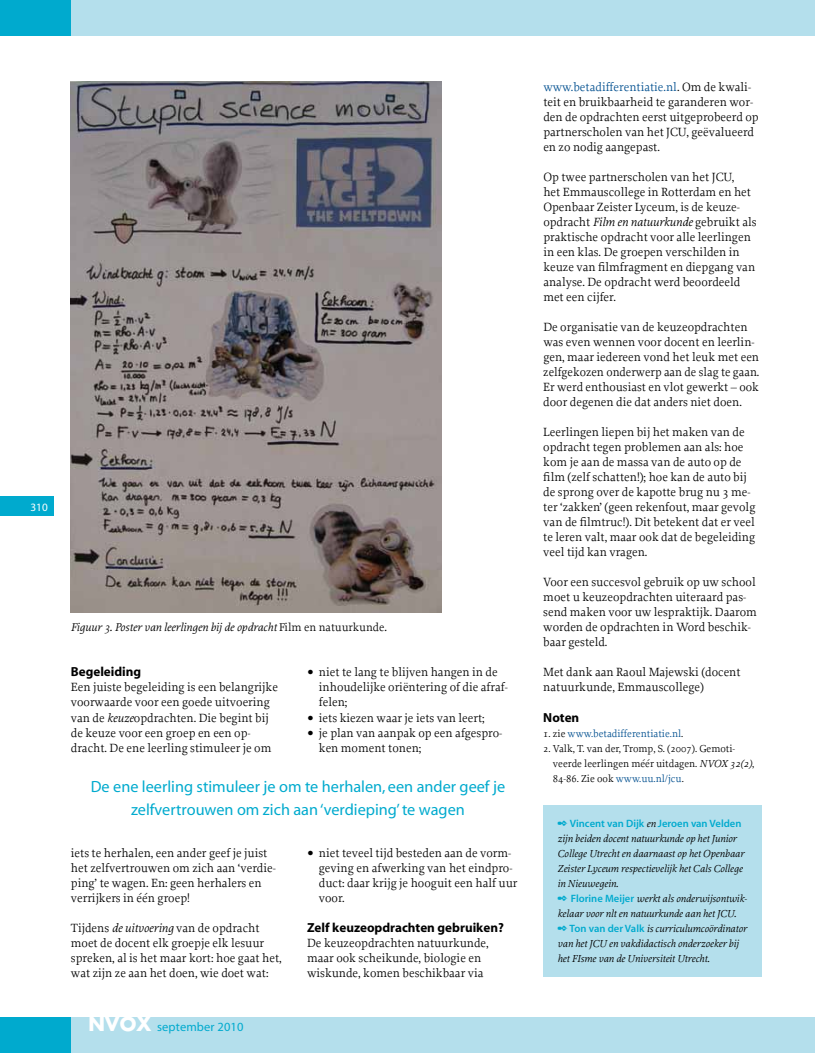
<style>
.page{position:relative;width:815px;height:1053px;background:#fff}
.page>*{position:absolute;margin:0;border:0;box-sizing:border-box;transform-origin:0 0}
.t1{font:16.25px/22.5px "Myriad MM 400 600";color:#00aace;text-align:center}
.t2{font:13.12px "Myriad MM 700 600";color:#000}
.t3{font:12.5px/15px "Proforma";color:#000}
.t4{font:12.5px "Myriad MM 400 600";letter-spacing:.01em;color:#00aace}
.t5{font:italic 11.88px "Proforma";color:#000}
.t6{font:11.25px "Myriad MM 400 600";color:#fff}
.t7{font:italic 10.62px/15px "Proforma";color:#000}
.t8{font:10.62px/15px "Proforma";color:#000}
.t9{font:10.62px "Proforma";color:#004f8f}
.t10{font:10.62px "Myriad MM 565 600";color:#00aace}
.s1{font-style:normal}
.s2{font-style:italic}
.s3{font-family:"Verdana"}
.s4{font-family:"Futura";font-weight:700;font-size:18.75px;color:#fff}
.s5{color:#004f8f}
.s6{color:#000}
.s7{font-family:"Proforma";font-style:italic;color:#000}
.s8{font-family:"Myriad MM 565 600";font-style:normal;color:#00aace}
</style>
<div class="page">
<div style="left:71px;top:1017px;width:744px;height:35px;background:#b4dfec"></div>
<div style="left:71px;top:0;width:744px;height:35px;background:#b4dfec"></div>
<div style="left:0;top:0;width:71px;height:35px;background:#00aace"></div>
<div style="left:0;top:496px;width:53px;height:20px;background:#00aace"></div>
<div style="left:0;top:1017px;width:71px;height:35px;background:#00aace"></div>
<div style="left:543px;top:804px;width:219px;height:172px;background:#b4dfec"></div>
<img style="left:71px;top:82px;width:370px;height:530px">
<p class="t6" style="left:30px;top:502px;width:19px">310</p>
<p class="t5" style="left:71px;top:620px;width:317px">Figuur 3. Poster van leerlingen bij de opdracht <span class="s1">Film en natuurkunde</span>.</p>
<p class="t2" style="left:71px;top:665px;width:72px">Begeleiding</p>
<p class="t3" style="left:71px;top:679px;width:209px">Een juiste begeleiding is een belangrijke voorwaarde voor een goede uitvoering van de <span class="s2">keuze</span>opdrachten. Die begint bij de keuze voor een groep en een op&shy;dracht. De ene leerling stimuleer je om</p>
<p class="t3" style="left:319px;top:664px;width:191px;text-indent:-12px"><span class="s3">•</span> niet te lang te blijven hangen in de inhoudelijke oriëntering of die afraf&shy;felen;</p>
<p class="t3" style="left:307px;top:709px;width:179px"><span class="s3">•</span> iets kiezen waar je iets van leert;</p>
<p class="t3" style="left:319px;top:724px;width:185px;text-indent:-12px"><span class="s3">•</span> je plan van aanpak op een afgespro&shy;ken moment tonen;</p>
<h1 class="t1" style="left:91px;top:776px;width:416px">De ene leerling stimuleer je om te herhalen, een ander geef je zelfvertrouwen om zich aan ‘verdieping’ te wagen</h1>
<p class="t3" style="left:71px;top:844px;width:207px">iets te herhalen, een ander geef je juist het zelfvertrouwen om zich aan ‘verdie&shy;ping’ te wagen. En: geen herhalers en verrijkers in één groep!</p>
<p class="t3" style="left:71px;top:919px;width:212px">Tijdens <span class="s2">de uitvoering</span> van de opdracht moet de docent elk groepje elk lesuur spreken, al is het maar kort: hoe gaat het, wat zijn ze aan het doen, wie doet wat:</p>
<p class="t4" style="left:89px;top:1020px;width:156px"><span class="s4">NVOX</span> september 2010</p>
<p class="t3" style="left:319px;top:844px;width:200px;text-indent:-12px"><span class="s3">•</span> niet teveel tijd besteden aan de vorm&shy;geving en afwerking van het eindpro&shy;duct: daar krijg je hooguit een half uur voor.</p>
<p class="t2" style="left:307px;top:920px;width:198px">Zelf keuzeopdrachten gebruiken?</p>
<p class="t3" style="left:307px;top:934px;width:183px">De keuzeopdrachten natuurkunde, maar ook scheikunde, biologie en wiskunde, komen beschikbaar via</p>
<p class="t3" style="left:543px;top:79px;width:217px"><span class="s5">www.betadifferentiatie.nl</span>. Om de kwali&shy;teit en bruikbaarheid te garanderen wor&shy;den de opdrachten eerst uitgeprobeerd op partnerscholen van het JCU, geëvalueerd en zo nodig aangepast.</p>
<p class="t3" style="left:543px;top:169px;width:215px">Op twee partnerscholen van het JCU,<br>het Emmauscollege in Rotterdam en het Openbaar Zeister Lyceum, is de keuze&shy;opdracht <span class="s2">Film en natuurkunde</span> gebruikt als praktische opdracht voor alle leerlingen in een klas. De groepen verschilden in keuze van filmfragment en diepgang van analyse. De opdracht werd beoordeeld met een cijfer.</p>
<p class="t3" style="left:543px;top:319px;width:218px">De organisatie van de keuzeopdrachten was even wennen voor docent en leerlin&shy;gen, maar iedereen vond het leuk met een zelfgekozen onderwerp aan de slag te gaan.<br>Er werd enthousiast en vlot gewerkt – ook door degenen die dat anders niet doen.</p>
<p class="t3" style="left:543px;top:424px;width:214px">Leerlingen liepen bij het maken van de opdracht tegen problemen aan als: hoe kom je aan de massa van de auto op de film (zelf schatten!); hoe kan de auto bij de sprong over de kapotte brug nu 3 me&shy;ter ‘zakken’ (geen rekenfout, maar gevolg van de filmtruc!). Dit betekent dat er veel te leren valt, maar ook dat de begeleiding veel tijd kan vragen.</p>
<p class="t3" style="left:543px;top:574px;width:215px">Voor een succesvol gebruik op uw school moet u keuzeopdrachten uiteraard pas&shy;send maken voor uw lespraktijk. Daarom worden de opdrachten in Word beschik&shy;baar gesteld.</p>
<p class="t3" style="left:543px;top:664px;width:199px">Met dank aan Raoul Majewski (docent natuurkunde, Emmauscollege)</p>
<p class="t2" style="left:543px;top:710px;width:37px">Noten</p>
<p class="t9" style="left:543px;top:726px;width:142px"><span class="s6">1. zie</span> www.betadifferentiatie.nl<span class="s6">.</span></p>
<p class="t8" style="left:553px;top:740px;width:203px;text-indent:-10px">2. Valk, T. van der, Tromp, S. (2007). Gemoti&shy;veerde leerlingen méér uitdagen. <span class="s2">NVOX 32(2)</span>,<br>84-86. Zie ook <span class="s5">www.uu.nl/jcu</span>.</p>
<p class="t10" style="left:570px;top:817px;width:173px">Vincent van Dijk <span class="s7">en</span> Jeroen van Velden</p>
<p class="t7" style="left:557px;top:830px;width:188px">zijn beiden docent natuurkunde op het Junior College Utrecht en daarnaast op het Openbaar Zeister Lyceum respectievelijk het Cals College in Nieuwegein.</p>
<p class="t7" style="left:571px;top:890px;width:178px"><span class="s8">Florine Meijer</span> werkt als onderwijsontwik-</p>
<p class="t7" style="left:557px;top:905px;width:180px">kelaar voor nlt en natuurkunde aan het JCU.</p>
<p class="t7" style="left:570px;top:920px;width:179px"><span class="s8">Ton van der Valk</span> is curriculumcoördinator</p>
<p class="t7" style="left:557px;top:935px;width:183px">van het JCU en vakdidactisch onderzoeker bij</p>
<p class="t7" style="left:557px;top:950px;width:154px">het FIsme van de Universiteit Utrecht.</p>
</div>
